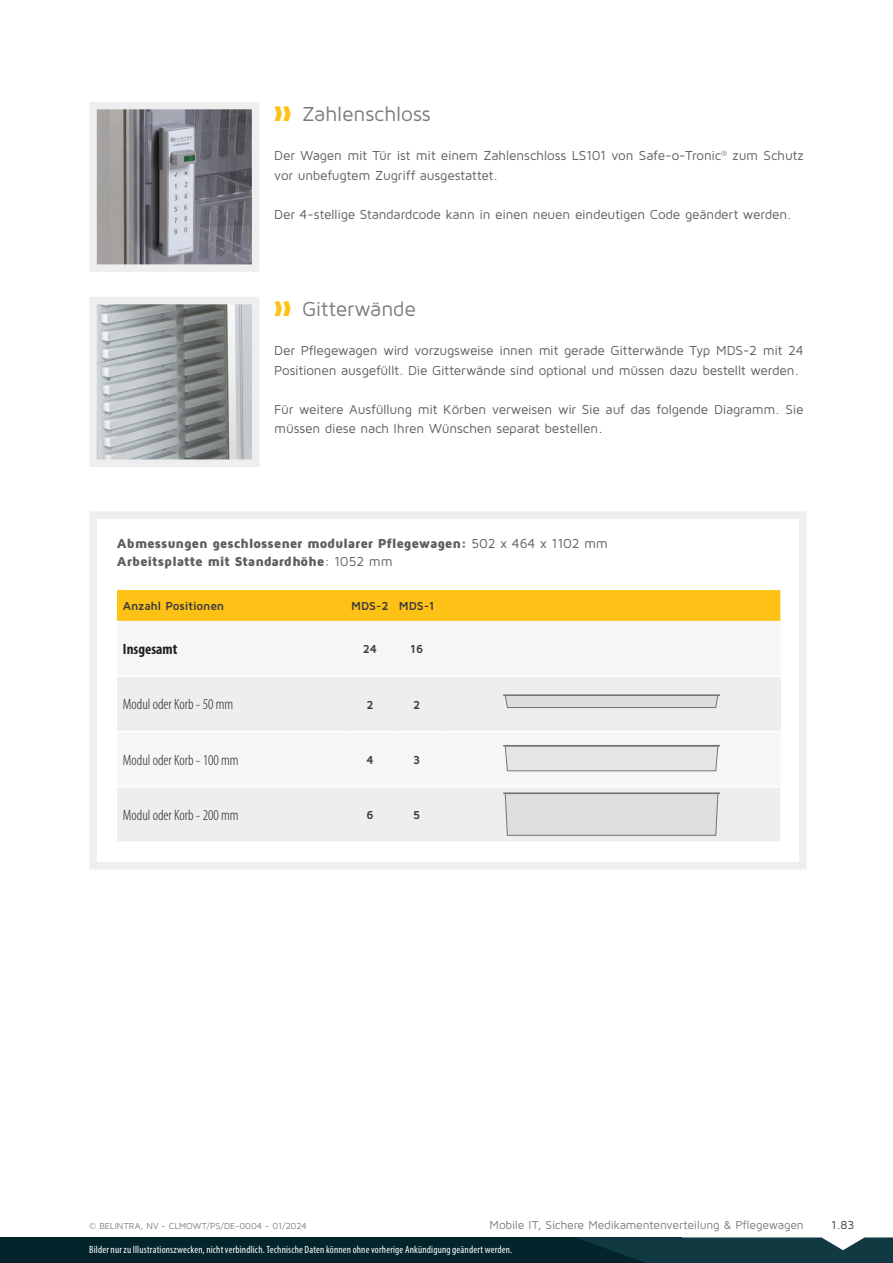
<style>
.page{position:relative;width:893px;height:1263px;background:#fff}
.page>*{position:absolute;margin:0;border:0;box-sizing:border-box;transform-origin:0 0}
.t1{font:21px "Maven Pro";letter-spacing:-.015em;color:#7a7c7f}
.t2{font:300 condensed 15px "Myriad Pro";color:#231f20}
.t3{font:700 condensed 15px "Myriad Pro";color:#231f20}
.main__body_NL{font:13.5px/19.5px "Maven Pro";letter-spacing:-.015em;color:#5f5f62}
.t4{font:900 13.5px/18px "Maven Pro";letter-spacing:-.01em;color:#5f5f62}
.t5{font:12px "Maven Pro";letter-spacing:-.015em;color:#7a7c7f}
.t6{font:700 12px "Maven Pro";letter-spacing:-.015em;color:#3c3c3d}
.t7{font:12px "Maven Pro";color:#3c3c3d}
.t8{font:condensed 10.5px "Myriad Pro";letter-spacing:.015em;color:#fff}
.Paragraph_Style_2{font:9px "Maven Pro";letter-spacing:-.005em;color:#7a7c7f}
.s1{color:#fec115}
.s2{font-weight:400}
</style>
<div class="page">
<img style="left:98px;top:111px;width:152px;height:152px">
<div style="left:89px;top:102px;width:170px;height:170px;border:8px solid #eeeeef"></div>
<img style="left:98px;top:306px;width:152px;height:152px">
<div style="left:89px;top:297px;width:170px;height:170px;border:8px solid #eeeeef"></div>
<div style="left:89px;top:511px;width:718px;height:359px;background:#fff;border:8px solid #eeeeef"></div>
<div style="left:0;top:1237px;width:682px;height:26px;background:#03242b"></div>
<svg style="left:577px;top:1237px;width:316px;height:26px"></svg>
<div style="left:117px;top:590px;width:663px;height:31px;background:#fec115"></div>
<svg style="left:117px;top:677px;width:663px;height:164px;fill:#eeeeef"></svg>
<svg style="left:440px;top:677px;width:340px;height:54px;background:#e8e8e9"></svg>
<hr style="left:440px;top:731px;width:340px;height:1px;background:#fff">
<hr style="left:117px;top:731px;width:230px;height:1px;background:#fff">
<hr style="left:347px;top:731px;width:46px;height:1px;background:#fff">
<hr style="left:393px;top:731px;width:47px;height:1px;background:#fff">
<hr style="left:117px;top:786px;width:230px;height:1px;background:#fff">
<hr style="left:347px;top:786px;width:46px;height:1px;background:#fff">
<hr style="left:393px;top:786px;width:47px;height:1px;background:#fff">
<hr style="left:440px;top:786px;width:340px;height:1px;background:#fff">
<p class="t1" style="left:274px;top:101px;width:158px"><span class="s1">❱❱</span> Zahlenschloss</p>
<p class="main__body_NL" style="left:274px;top:145px;width:531px">Der Wagen mit Tür ist mit einem Zahlenschloss LS101 von Safe-o-Tronic<sup>®</sup> zum Schutz vor unbefugtem Zugriff ausgestattet.</p>
<p class="main__body_NL" style="left:274px;top:204px;width:519px">Der 4-stellige Standardcode kann in einen neuen eindeutigen Code geändert werden.</p>
<p class="t1" style="left:274px;top:296px;width:143px"><span class="s1">❱❱</span> Gitterwände</p>
<p class="main__body_NL" style="left:274px;top:340px;width:531px">Der Pflegewagen wird vorzugsweise innen mit gerade Gitterwände Typ MDS-2 mit 24<br>Positionen ausgefüllt. Die Gitterwände sind optional und müssen dazu bestellt werden.</p>
<p class="main__body_NL" style="left:274px;top:399px;width:531px">Für weitere Ausfüllung mit Körben verweisen wir Sie auf das folgende Diagramm. Sie müssen diese nach Ihren Wünschen separat bestellen.</p>
<p class="t4" style="left:117px;top:534px;width:492px">Abmessungen geschlossener modularer Pflegewagen: <span class="s2">502 x 464 x 1102 mm<br></span>Arbeitsplatte mit Standardhöhe<span class="s2">: 1052 mm</span></p>
<p class="t6" style="left:123px;top:598px;width:103px">Anzahl Positionen</p>
<p class="t6" style="left:351px;top:598px;width:85px">MDS-2 MDS-1</p>
<p class="t3" style="left:123px;top:640px;width:56px">Insgesamt</p>
<p class="t6" style="left:363px;top:642px;width:16px">24</p>
<p class="t6" style="left:410px;top:642px;width:14px">16</p>
<p class="t2" style="left:123px;top:696px;width:112px">Modul oder Korb - 50 mm</p>
<p class="t6" style="left:366px;top:697px;width:9px">2</p>
<p class="t6" style="left:413px;top:697px;width:9px">2</p>
<p class="t2" style="left:123px;top:751px;width:117px">Modul oder Korb - 100 mm</p>
<p class="t6" style="left:366px;top:752px;width:9px">4</p>
<p class="t6" style="left:413px;top:752px;width:9px">3</p>
<p class="t2" style="left:123px;top:806px;width:117px">Modul oder Korb - 200 mm</p>
<p class="t6" style="left:366px;top:807px;width:9px">6</p>
<p class="t6" style="left:413px;top:807px;width:9px">5</p>
<p class="t5" style="left:490px;top:1217px;width:316px">Mobile IT, Sichere Medikamentenverteilung &amp; Pflegewagen</p>
<p class="t7" style="left:831px;top:1217px;width:25px">1.83</p>
<p class="t8" style="left:89px;top:1244px;width:424px">Bilder nur zu Illustrationszwecken, nicht verbindlich. Technische Daten können ohne vorherige Ankündigung geändert werden.</p>
<p class="Paragraph_Style_2" style="left:89px;top:1220px;width:219px">© BELINTRA, NV - CLMOWT/PS/DE-0004 - 01/2024</p>
</div>
